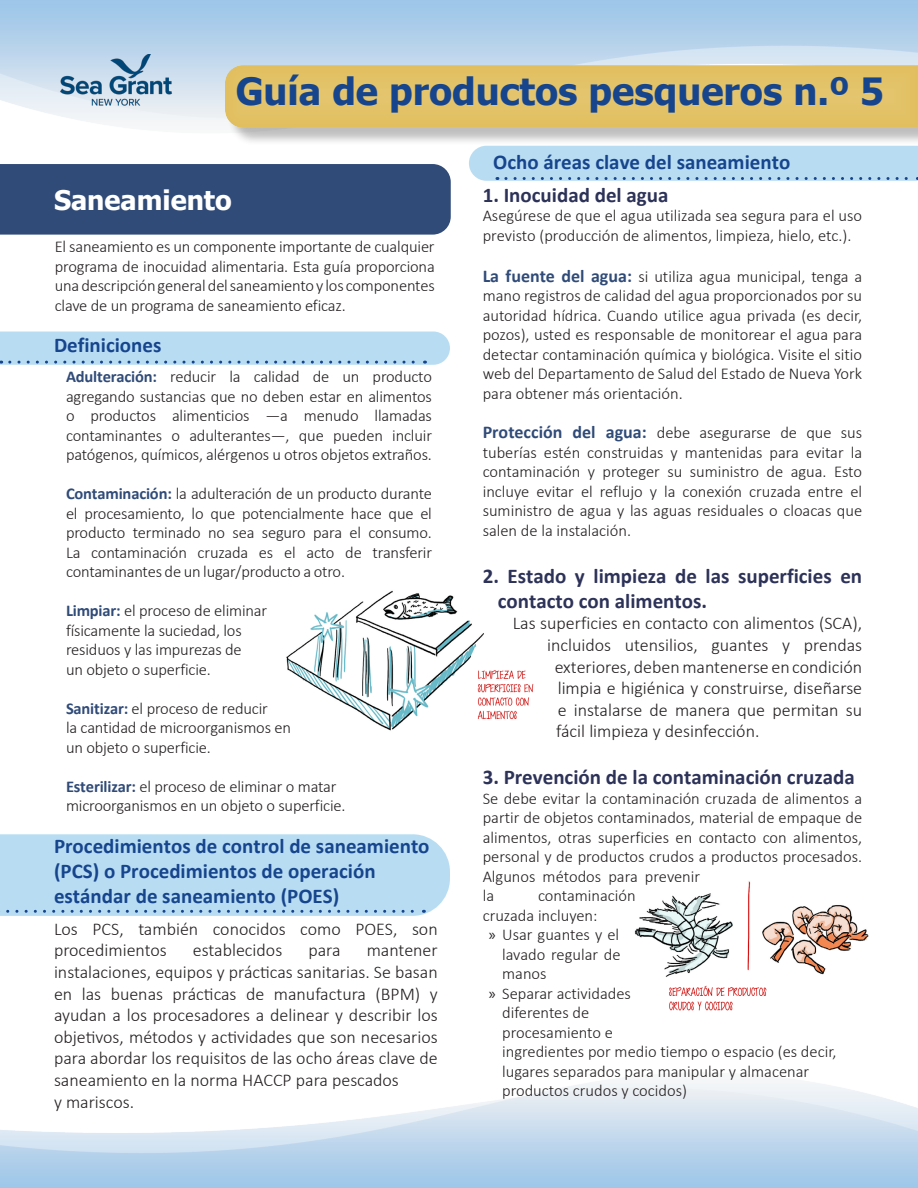
<style>
.page{position:relative;width:918px;height:1188px;background:#fff}
.page>*{position:absolute;margin:0;border:0;box-sizing:border-box;transform-origin:0 0}
.Title_Blue{font:700 37.5px "Tahoma";color:#17458d}
.Title_Yellow{font:700 27px "Tahoma";color:#fff}
.Section_Header{font:700 21px/25.2px "Calibri";color:#17458d}
.t1{font:700 21px/25.2px "Calibri";color:#2d3258}
.t2{font:300 18px/21.6px "Calibri";color:#231f20}
.t3{font:300 16.5px/19.5px "Calibri";color:#231f20}
.s1{font-weight:700;color:#304b78}
.s2{font-weight:700;font-size:18px;color:#304b78}
.s3{font-family:"Myriad Pro";font-weight:400}
</style>
<div class="page">
<img style="left:55px;top:54px;width:123px;height:56px">
<img style="left:286px;top:590px;width:248px;height:141px">
<img style="left:634px;top:881px;width:235px;height:130px">
<div style="left:0;top:164px;width:451px;height:71px;background:#304b78"></div>
<svg style="left:0;top:332px;width:450px;height:33px;background:#b5daf0"></svg>
<div style="left:469px;top:147px;width:449px;height:34px;background:#b8ddf3"></div>
<div style="left:227px;top:67px;width:691px;height:80px;background:#231f20;opacity:.29"></div>
<div style="left:224px;top:64px;width:694px;height:66px;background:#e3c267"></div>
<div style="left:0;top:834px;width:450px;height:82px;background:#b8ddf3"></div>
<p class="Title_Blue" style="left:236px;top:65px;width:650px">Guía de productos pesqueros n.º 5</p>
<p class="Title_Yellow" style="left:54px;top:181px;width:179px">Saneamiento</p>
<p class="t3" style="left:55px;top:237px;width:382px;text-align:justify">El saneamiento es un componente importante de cualquier programa de inocuidad alimentaria. Esta guía proporciona una descripción general del saneamiento y los componentes clave de un programa de saneamiento eficaz.</p>
<p class="Section_Header" style="left:54px;top:333px;width:109px">Definiciones</p>
<p class="t3" style="left:66px;top:367px;width:368px;text-align:justify"><span class="s1">Adulteración:</span> reducir la calidad de un producto agregando sustancias que no deben estar en alimentos o productos alimenticios —a menudo llamadas contaminantes o adulterantes—, que pueden incluir patógenos, químicos, alérgenos u otros objetos extraños.</p>
<p class="t3" style="left:66px;top:484px;width:368px;text-align:justify"><span class="s1">Contaminación:</span> la adulteración de un producto durante el procesamiento, lo que potencialmente hace que el producto terminado no sea seguro para el consumo.<br>La contaminación cruzada es el acto de transferir contaminantes de un lugar/producto a otro.</p>
<p class="t3" style="left:66px;top:601px;width:203px"><span class="s1">Limpiar:</span> el proceso de eliminar físicamente la suciedad, los residuos y las impurezas de<br>un objeto o superficie.</p>
<p class="t3" style="left:66px;top:699px;width:227px"><span class="s1">Sanitizar:</span> el proceso de reducir<br>la cantidad de microorganismos en un objeto o superficie.</p>
<p class="t3" style="left:66px;top:777px;width:281px"><span class="s1">Esterilizar:</span> el proceso de eliminar o matar microorganismos en un objeto o superficie.</p>
<p class="Section_Header" style="left:54px;top:833px;width:377px">Procedimientos de control de saneamiento</p>
<p class="Section_Header" style="left:54px;top:858px;width:323px">(PCS) o Procedimientos de operación estándar de saneamiento (POES)</p>
<p class="t2" style="left:54px;top:918px;width:385px">Los PCS, también conocidos como POES, son procedimientos</p>
<p class="t2" style="left:193px;top:940px;width:91px">establecidos</p>
<p class="t2" style="left:308px;top:940px;width:34px">para</p>
<p class="t2" style="left:54px;top:940px;width:385px;text-align:justify;text-indent:313px">mantener instalaciones, equipos y prácticas sanitarias. Se basan en las buenas prácticas de manufactura (BPM) y ayudan a los procesadores a delinear y describir los objetivos, métodos y actividades que son necesarios para abordar los requisitos de las ocho áreas clave de saneamiento en la norma HACCP para pescados</p>
<p class="t2" style="left:54px;top:1091px;width:82px">y mariscos.</p>
<p class="Section_Header" style="left:493px;top:149px;width:299px">Ocho áreas clave del saneamiento</p>
<p class="t1" style="left:483px;top:182px;width:187px">1. Inocuidad del agua</p>
<p class="t3" style="left:483px;top:206px;width:381px">Asegúrese de que el agua utilizada sea segura para el uso previsto (producción de alimentos, limpieza, hielo, etc.).</p>
<p class="t3" style="left:483px;top:266px;width:381px;text-align:justify"><span class="s2">La fuente del agua:</span> si utiliza agua municipal, tenga a mano registros de calidad del agua proporcionados por su autoridad hídrica. Cuando utilice agua privada (es decir, pozos), usted es responsable de monitorear el agua para detectar contaminación química y biológica. Visite el sitio web del Departamento de Salud del Estado de Nueva York para obtener más orientación.</p>
<p class="t3" style="left:483px;top:423px;width:381px;text-align:justify"><span class="s2">Protección del agua:</span> debe asegurarse de que sus tuberías estén construidas y mantenidas para evitar la contaminación y proteger su suministro de agua. Esto incluye evitar el reflujo y la conexión cruzada entre el suministro de agua y las aguas residuales o cloacas que salen de la instalación.</p>
<p class="t1" style="left:498px;top:563px;width:366px;text-indent:-15px">2. Estado y limpieza de las superficies en contacto con alimentos.</p>
<p class="t2" style="left:513px;top:612px;width:351px">Las superficies en contacto con alimentos (SCA),</p>
<p class="t2" style="left:547px;top:634px;width:317px">incluidos utensilios, guantes y prendas</p>
<p class="t2" style="left:555px;top:656px;width:309px">exteriores, deben mantenerse en condición</p>
<p class="t2" style="left:558px;top:677px;width:306px">limpia e higiénica y construirse, diseñarse</p>
<p class="t2" style="left:558px;top:699px;width:306px">e instalarse de manera que permitan su</p>
<p class="t2" style="left:556px;top:720px;width:205px">fácil limpieza y desinfección.</p>
<p class="t1" style="left:483px;top:764px;width:374px">3. Prevención de la contaminación cruzada</p>
<p class="t3" style="left:483px;top:788px;width:381px">Se debe evitar la contaminación cruzada de alimentos a partir de objetos contaminados, material de empaque de alimentos, otras superficies en contacto con alimentos, personal y de productos crudos a productos procesados.<br>Algunos métodos para prevenir<br>la</p>
<p class="t3" style="left:483px;top:886px;width:155px;text-indent:55px">contaminación cruzada incluyen:</p>
<p class="t3" style="left:502px;top:925px;width:120px;text-align:justify;text-indent:-14px"><span class="s3">»</span> Usar guantes y el lavado regular de manos</p>
<p class="t3" style="left:502px;top:983px;width:336px;text-indent:-14px"><span class="s3">»</span> Separar actividades<br>diferentes de<br>procesamiento e<br>ingredientes por medio tiempo o espacio (es decir, lugares separados para manipular y almacenar productos crudos y cocidos)</p>
</div>
